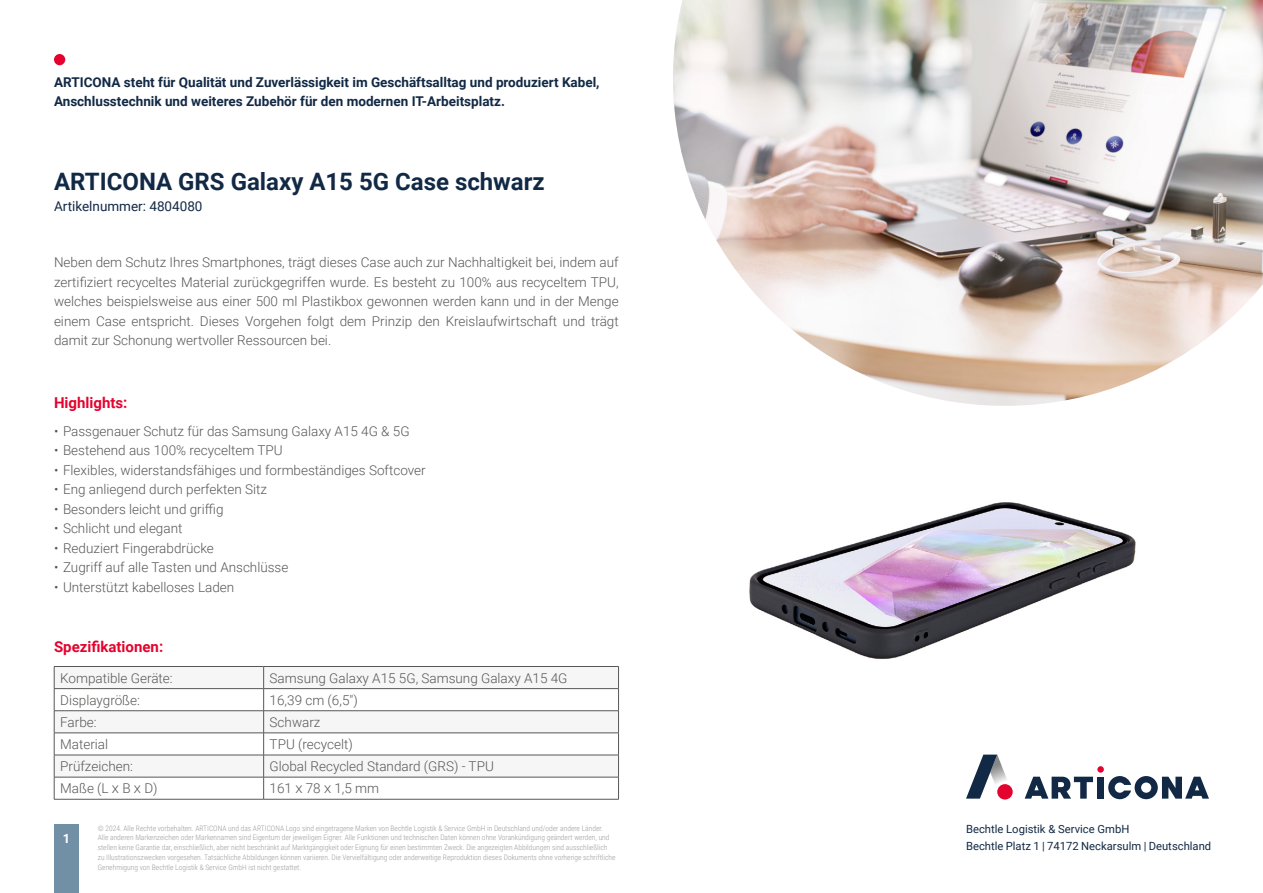
<style>
.page{position:relative;width:1263px;height:893px;background:#fff}
.page>*{position:absolute;margin:0;border:0;box-sizing:border-box;transform-origin:0 0}
.t1{font:700 24px "Roboto";color:#122945}
.t2{font:700 15px "Roboto";color:#e4032e}
.t3{font:300 13.5px/19.5px "Roboto";color:#575756;text-align:justify}
.t4{font:700 13.5px/19.5px "Roboto";color:#122945}
.t5{font:13.5px "Roboto";color:#122945}
.t6{font:700 12.75px "Roboto";color:#fff}
.t7{font:11.25px/16.5px "Roboto";color:#122945}
.t8{font:300 7.5px/9.8px "Roboto Condensed";color:#9d9d9c}
</style>
<div class="page">
<div style="left:54px;top:54px;width:11px;height:11px;background:#e4032e;border-radius:50%"></div>
<div style="left:1097px;top:766px;width:7px;height:7px;background:#e4032e;border-radius:50%"></div>
<svg style="left:1025px;top:777px;width:68px;height:22px"></svg>
<div style="left:1097px;top:777px;width:7px;height:22px;background:#122945"></div>
<svg style="left:1108px;top:776px;width:101px;height:23px"></svg>
<svg style="left:966px;top:755px;width:47px;height:44px"></svg>
<div style="left:997px;top:784px;width:16px;height:15px;background:#e4032e;border-radius:50%"></div>
<img style="left:673px;top:0;width:590px;height:406px">
<div style="left:54px;top:825px;width:25px;height:68px;background:#7190a6"></div>
<svg style="left:54px;top:666px;width:565px;height:133px"></svg>
<hr style="left:54px;top:799px;width:210px;height:1px;background:#575756">
<hr style="left:264px;top:799px;width:355px;height:1px;background:#575756">
<img style="left:749px;top:502px;width:387px;height:157px">
<p class="t4" style="left:54px;top:72px;width:547px">ARTICONA steht für Qualität und Zuverlässigkeit im Geschäftsalltag und produziert Kabel,<br>Anschlusstechnik und weiteres Zubehör für den modernen IT-Arbeitsplatz.</p>
<h1 class="t1" style="left:54px;top:165px;width:492px">ARTICONA GRS Galaxy A15 5G Case schwarz</h1>
<p class="t5" style="left:54px;top:197px;width:150px">Artikelnummer: 4804080</p>
<p class="t3" style="left:54px;top:252px;width:566px">Neben dem Schutz Ihres Smartphones, trägt dieses Case auch zur Nachhaltigkeit bei, indem auf zertifiziert recyceltes Material zurückgegriffen wurde. Es besteht zu 100% aus recyceltem TPU, welches beispielsweise aus einer 500 ml Plastikbox gewonnen werden kann und in der Menge einem Case entspricht. Dieses Vorgehen folgt dem Prinzip den Kreislaufwirtschaft und trägt damit zur Schonung wertvoller Ressourcen bei.</p>
<p class="t2" style="left:54px;top:392px;width:75px">Highlights:</p>
<p class="t3" style="left:54px;top:420px;width:357px">• Passgenauer Schutz für das Samsung Galaxy A15 4G &amp; 5G</p>
<p class="t3" style="left:54px;top:440px;width:230px">• Bestehend aus 100% recyceltem TPU</p>
<p class="t3" style="left:54px;top:459px;width:373px">• Flexibles, widerstandsfähiges und formbeständiges Softcover</p>
<p class="t3" style="left:54px;top:479px;width:215px">• Eng anliegend durch perfekten Sitz</p>
<p class="t3" style="left:54px;top:498px;width:171px">• Besonders leicht und griffig</p>
<p class="t3" style="left:54px;top:518px;width:130px">• Schlicht und elegant</p>
<p class="t3" style="left:54px;top:537px;width:161px">• Reduziert Fingerabdrücke</p>
<p class="t3" style="left:54px;top:557px;width:236px">• Zugriff auf alle Tasten und Anschlüsse</p>
<p class="t3" style="left:54px;top:576px;width:182px">• Unterstützt kabelloses Laden</p>
<p class="t2" style="left:54px;top:636px;width:111px">Spezifikationen:</p>
<p class="t3" style="left:60px;top:668px;width:114px">Kompatible Geräte:</p>
<p class="t3" style="left:270px;top:668px;width:299px">Samsung Galaxy A15 5G, Samsung Galaxy A15 4G</p>
<p class="t3" style="left:60px;top:690px;width:81px">Displaygröße:</p>
<p class="t3" style="left:270px;top:690px;width:90px">16,39 cm (6,5")</p>
<p class="t3" style="left:60px;top:712px;width:38px">Farbe:</p>
<p class="t3" style="left:270px;top:712px;width:52px">Schwarz</p>
<p class="t3" style="left:60px;top:734px;width:50px">Material</p>
<p class="t3" style="left:270px;top:734px;width:85px">TPU (recycelt)</p>
<p class="t3" style="left:60px;top:756px;width:74px">Prüfzeichen:</p>
<p class="t3" style="left:270px;top:756px;width:226px">Global Recycled Standard (GRS) - TPU</p>
<p class="t3" style="left:60px;top:778px;width:99px">Maße (L X B X D)</p>
<p class="t3" style="left:270px;top:778px;width:111px">161 X 78 X 1,5 mm</p>
<p class="t6" style="left:63px;top:829px;width:9px">1</p>
<p class="t8" style="left:98px;top:823px;width:519px">© 2024. Alle Rechte vorbehalten. ARTICONA und das ARTICONA Logo sind eingetragene Marken von Bechtle Logistik &amp; Service GmbH in Deutschland und/oder andere Länder.<br>Alle anderen Markenzeichen oder Markennamen sind Eigentum der jeweiligen Eigner. Alle Funktionen und technischen Daten können ohne Vorankündigung geändert werden, und stellen keine Garantie dar, einschließlich, aber nicht beschränkt auf Marktgängigkeit oder Eignung für einen bestimmten Zweck. Die angezeigten Abbildungen sind ausschließlich zu Illustrationszwecken vorgesehen. Tatsächliche Abbildungen können variieren. Die Vervielfältigung oder anderweitige Reproduktion dieses Dokuments ohne vorherige schriftliche Genehmigung von Bechtle Logistik &amp; Service GmbH ist nicht gestattet.</p>
<p class="t7" style="left:966px;top:821px;width:247px">Bechtle Logistik &amp; Service GmbH<br>Bechtle Platz 1 | 74172 Neckarsulm | Deutschland</p>
</div>
